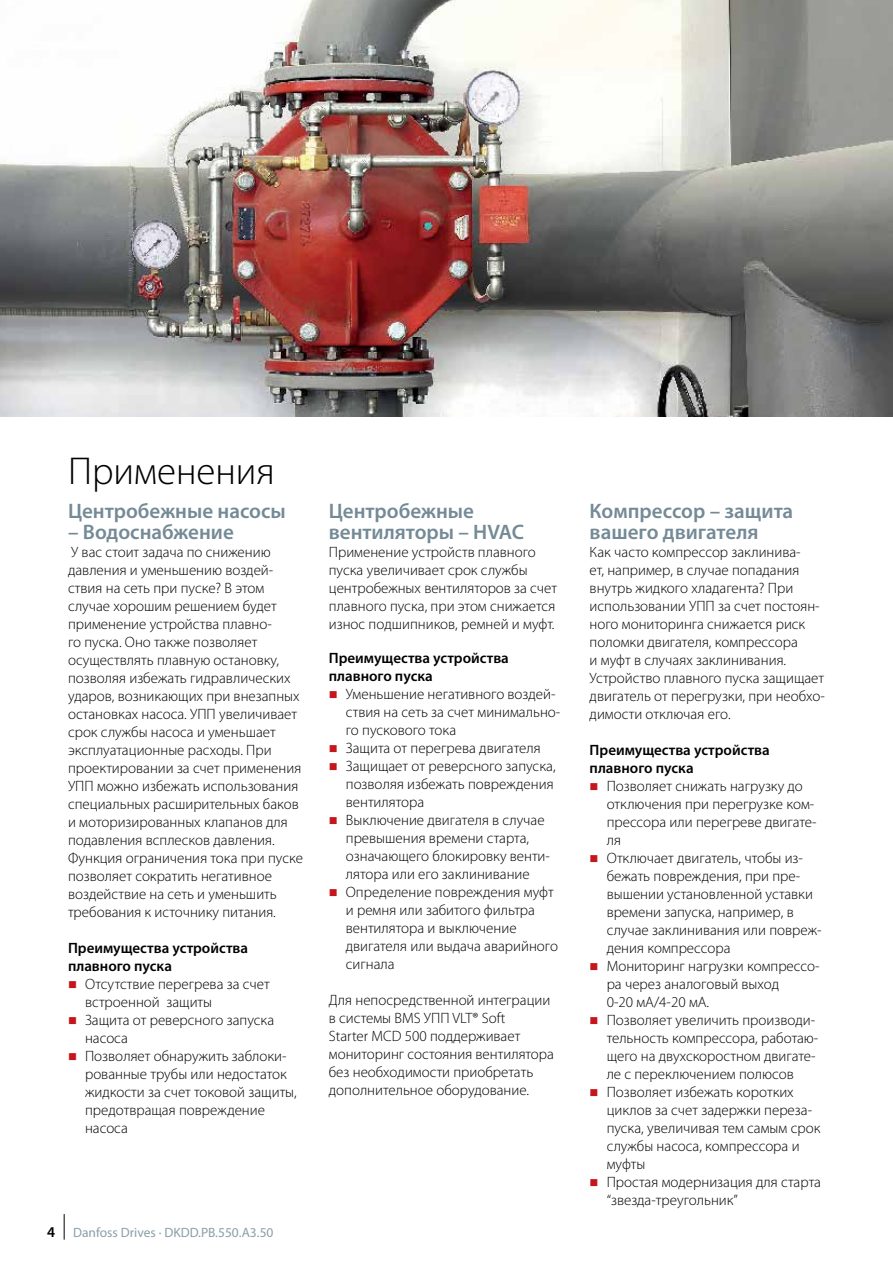
<style>
.page{position:relative;width:893px;height:1263px;background:#fff}
.page>*{position:absolute;margin:0;border:0;box-sizing:border-box;transform-origin:0 0}
.t1{font:300 39px "Myriad Pro";color:#000}
.t2{font:600 21px/21px "Myriad Pro";color:#748a96}
.t3{font:300 15px/18px "Myriad Pro";color:#000}
.t4{font:600 15px/18px "Myriad Pro";color:#000}
.t5{font:13.5px "Myriad Pro";color:#8b9faa}
.s1{color:#c4161c}
.s2{font-weight:600;font-size:15px;color:#000}
</style>
<div class="page">
<img style="left:0;top:0;width:893px;height:417px">
<svg style="left:64px;top:1214px;width:1px;height:25px"></svg>
<h1 class="t1" style="left:68px;top:450px;width:208px">Применения</h1>
<h2 class="t2" style="left:68px;top:501px;width:219px">Центробежные насосы</h2>
<h2 class="t2" style="left:68px;top:522px;width:167px">– Водоснабжение</h2>
<p class="t3" style="left:68px;top:543px;width:236px">У вас стоит задача по снижению давления и уменьшению воздей&shy;ствия на сеть при пуске? В этом случае хорошим решением будет применение устройства плавно-<br>го пуска. Оно также позволяет осуществлять плавную остановку, позволяя избежать гидравлических ударов, возникающих при внезапных остановках насоса. УПП увеличивает срок службы насоса и уменьшает эксплуатационные расходы. При проектировании за счет применения<br>УПП можно избежать использования специальных расширительных баков и моторизированных клапанов для подавления всплесков давления.<br>Функция ограничения тока при пуске позволяет сократить негативное воздействие на сеть и уменьшить требования к источнику питания.</p>
<p class="t4" style="left:68px;top:939px;width:182px">Преимущества устройства плавного пуска</p>
<p class="t3" style="left:85px;top:975px;width:186px;text-indent:-17px"><span class="s1">■</span> Отсутствие перегрева за счет встроенной защиты</p>
<p class="t3" style="left:85px;top:1011px;width:191px;text-indent:-17px"><span class="s1">■</span> Защита от реверсного запуска насоса</p>
<p class="t3" style="left:85px;top:1047px;width:213px;text-indent:-17px"><span class="s1">■</span> Позволяет обнаружить заблоки&shy;рованные трубы или недостаток жидкости за счет токовой защиты, предотвращая повреждение насоса</p>
<h2 class="t2" style="left:329px;top:500px;width:197px">Центробежные вентиляторы – HVAC</h2>
<p class="t3" style="left:329px;top:543px;width:230px">Применение устройств плавного пуска увеличивает срок службы центробежных вентиляторов за счет плавного пуска, при этом снижается износ подшипников, ремней и муфт.</p>
<p class="t4" style="left:329px;top:649px;width:182px">Преимущества устройства плавного пуска</p>
<p class="t3" style="left:346px;top:685px;width:216px;text-indent:-17px"><span class="s1">■</span> Уменьшение негативного воздей&shy;ствия на сеть за счет минимально&shy;го пускового тока</p>
<p class="t3" style="left:329px;top:739px;width:213px"><span class="s1">■</span> Защита от перегрева двигателя</p>
<p class="t3" style="left:346px;top:757px;width:211px;text-indent:-17px"><span class="s1">■</span> Защищает от реверсного запуска, позволяя избежать повреждения вентилятора</p>
<p class="t3" style="left:346px;top:811px;width:206px;text-indent:-17px"><span class="s1">■</span> Выключение двигателя в случае превышения времени старта, означающего блокировку венти&shy;лятора или его заклинивание</p>
<p class="t3" style="left:346px;top:883px;width:214px;text-indent:-17px"><span class="s1">■</span> Определение повреждения муфт и ремня или забитого фильтра вентилятора и выключение двигателя или выдача аварийного сигнала</p>
<p class="t3" style="left:329px;top:991px;width:227px">Для непосредственной интеграции в системы BMS УПП VLT® Soft<br>Starter MCD 500 поддерживает мониторинг состояния вентилятора без необходимости приобретать дополнительное оборудование.</p>
<p class="t5" style="left:47px;top:1224px;width:228px"><span class="s2">4</span> Danfoss Drives · DKDD.PB.550.A3.50</p>
<h2 class="t2" style="left:590px;top:500px;width:205px">Компрессор – защита вашего двигателя</h2>
<p class="t3" style="left:590px;top:543px;width:237px">Как часто компрессор заклинива-<br>ет, например, в случае попадания внутрь жидкого хладагента? При использовании УПП за счет постоян&shy;ного мониторинга снижается риск поломки двигателя, компрессора<br>и муфт в случаях заклинивания.<br>Устройство плавного пуска защищает двигатель от перегрузки, при необхо&shy;димости отключая его.</p>
<p class="t4" style="left:590px;top:741px;width:182px">Преимущества устройства плавного пуска</p>
<p class="t3" style="left:607px;top:777px;width:212px;text-indent:-17px"><span class="s1">■</span> Позволяет снижать нагрузку до отключения при перегрузке ком&shy;прессора или перегреве двигате&shy;ля</p>
<p class="t3" style="left:607px;top:849px;width:216px;text-indent:-17px"><span class="s1">■</span> Отключает двигатель, чтобы из&shy;бежать повреждения, при пре&shy;вышении установленной уставки времени запуска, например, в случае заклинивания или повреж&shy;дения компрессора</p>
<p class="t3" style="left:607px;top:957px;width:214px;text-indent:-17px"><span class="s1">■</span> Мониторинг нагрузки компрессо&shy;ра через аналоговый выход<br>0-20 мА/4-20 мА.</p>
<p class="t3" style="left:607px;top:1011px;width:213px;text-indent:-17px"><span class="s1">■</span> Позволяет увеличить производи&shy;тельность компрессора, работаю&shy;щего на двухскоростном двигате&shy;ле с переключением полюсов</p>
<p class="t3" style="left:607px;top:1083px;width:215px;text-indent:-17px"><span class="s1">■</span> Позволяет избежать коротких циклов за счет задержки переза&shy;пуска, увеличивая тем самым срок службы насоса, компрессора и муфты</p>
<p class="t3" style="left:607px;top:1173px;width:216px;text-indent:-17px"><span class="s1">■</span> Простая модернизация для старта “звезда-треугольник”</p>
</div>
